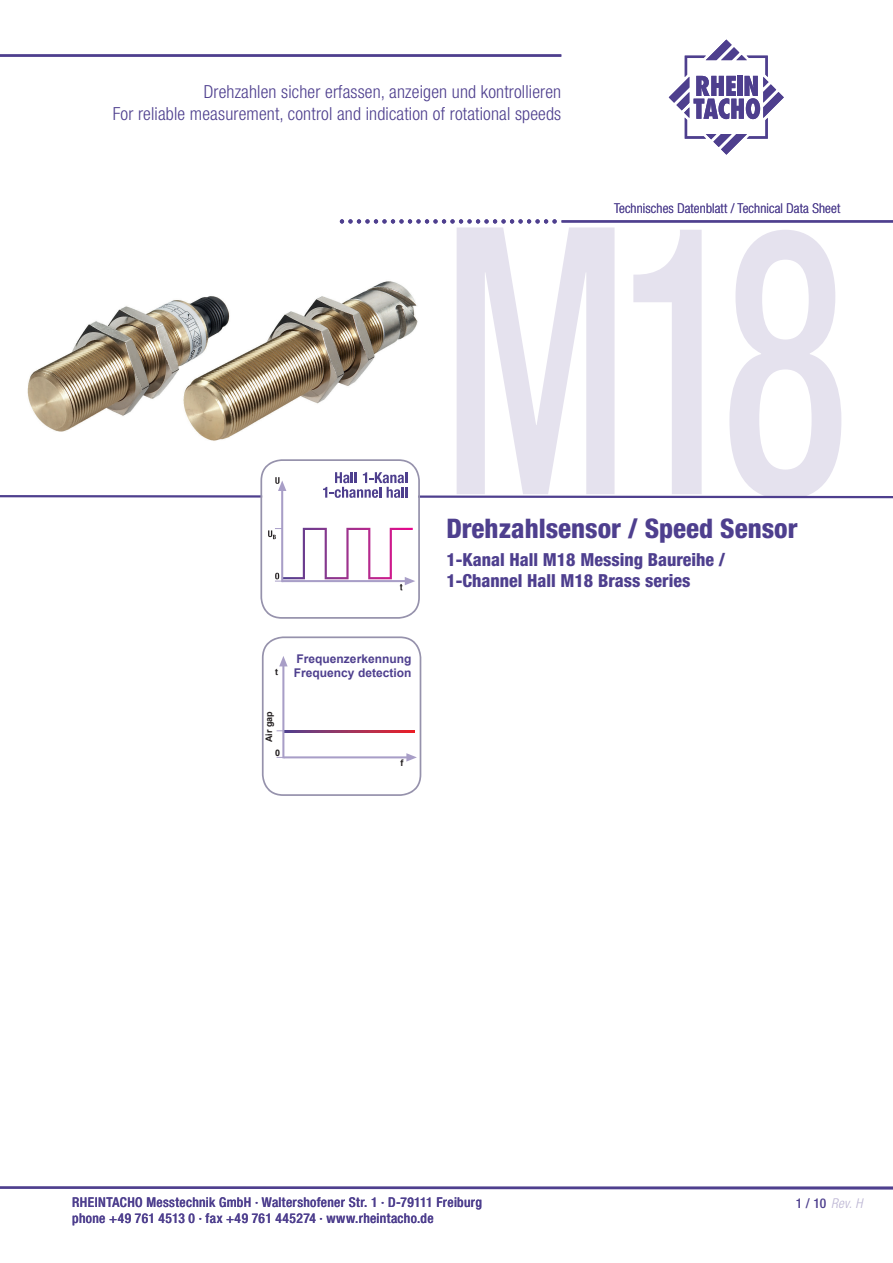
<style>
.page{position:relative;width:893px;height:1263px;background:#fff}
.page>*{position:absolute;margin:0;border:0;box-sizing:border-box;transform-origin:0 0}
.t1{font:500 condensed 373.5px "Helvetica Neue LT Std";color:#e5e2ee;scale:.7 1}
.t2{font:800 condensed 27px "Helvetica Neue LT Std";color:#4e3f8e}
.t3{font:300 condensed 18px/21.6px "Helvetica Neue LT Std";letter-spacing:.01em;color:#4e3f8e;text-align:right}
.t4{font:800 condensed 18px/21.6px "Helvetica Neue LT Std";color:#4e3f8e}
.t5{font:500 condensed 13.5px/16.5px "Helvetica Neue LT Std";letter-spacing:.025em;color:#4e3f8e}
.t6{font:300 condensed 13.5px "Helvetica Neue LT Std";letter-spacing:.01em;color:#4e3f8e}
.t7{font:italic 300 condensed 13.5px "Helvetica Neue LT Std";color:#bab3d2}
.t8{font:700 12px/14.4px "Arial";color:#4e3f8e}
.t9{font:700 9px "Arial";color:#231f20}
.s1{font-weight:500;font-style:normal;color:#4e3f8e}
</style>
<div class="page">
<img style="left:27px;top:220px;width:391px;height:221px">
<svg style="left:344px;top:1189px;width:549px;height:1px"></svg>
<hr style="left:0;top:55px;width:561px;height:2px;background:#4e3f8e">
<svg style="left:262px;top:636px;width:159px;height:160px"></svg>
<hr style="left:0;top:1186px;width:893px;height:3px;background:#4e3f8e">
<svg style="left:669px;top:40px;width:115px;height:115px"></svg>
<hr style="left:561px;top:220px;width:332px;height:3px;background:#4e3f8e">
<svg style="left:340px;top:219px;width:217px;height:5px"></svg>
<hr style="left:0;top:54px;width:561px;height:2px;background:#4e3f8e">
<svg style="left:0;top:459px;width:893px;height:160px"></svg>
<h3 class="t3" style="left:113px;top:81px;width:450px">Drehzahlen sicher erfassen, anzeigen und kontrollieren<br>For reliable measurement, control and indication of rotational speeds</h3>
<p class="t6" style="left:614px;top:200px;width:228px">Technisches Datenblatt / Technical Data Sheet</p>
<p class="t9" style="left:275px;top:665px;width:4px">t</p>
<p class="t9" style="left:263px;top:742px;width:33px;rotate:-90deg">Air gap</p>
<p class="t9" style="left:275px;top:747px;width:7px">0</p>
<p class="t8" style="left:294px;top:652px;width:119px">Frequenzerkennung<br>Frequency detection</p>
<p class="t9" style="left:400px;top:757px;width:4px">f</p>
<h1 class="t1" style="left:441px;top:139px;width:583px">M18</h1>
<h2 class="t2" style="left:446px;top:512px;width:353px">Drehzahlsensor / Speed Sensor</h2>
<h3 class="t4" style="left:446px;top:548px;width:280px">1-Kanal Hall M18 Messing Baureihe /<br>1-Channel Hall M18 Brass series</h3>
<p class="t5" style="left:72px;top:1193px;width:411px">RHEINTACHO Messtechnik GmbH · Waltershofener Str. 1 · D-79111 Freiburg phone +49 761 4513 0 · fax +49 761 445274 · www.rheintacho.de</p>
<p class="t7" style="left:796px;top:1196px;width:68px"><span class="s1">1 / 10</span> Rev. H</p>
</div>
